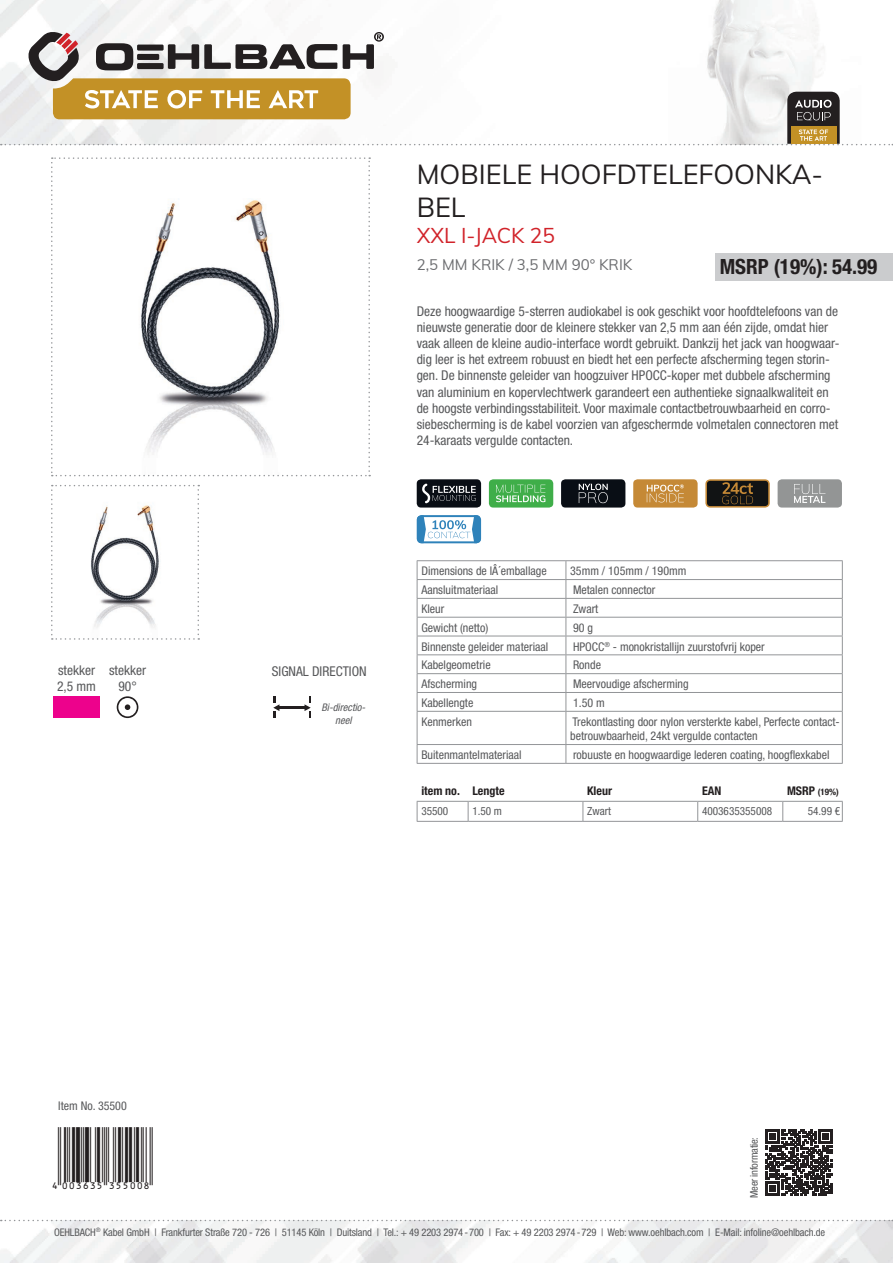
<style>
.page{position:relative;width:893px;height:1263px;background:#fff}
.page>*{position:absolute;margin:0;border:0;box-sizing:border-box;transform-origin:0 0}
.t1{font:27px/32.4px "Muli";color:#231f20}
.t2{font:27px "EAN";color:#231f20}
.t3{font:700 condensed 21px "Helvetica Neue LTW1 G";color:#231f20}
.t4{font:21px "Muli";color:#d1232a}
.t5{font:15px "Muli";color:#6c6d70}
.t6{font:condensed 13.5px/16.2px "Helvetica Neue LTW1 G";color:#57585a}
.t7{font:condensed 12px/14.4px "Helvetica Neue LTW1 G";color:#57585a}
.t8{font:700 condensed 12px "Helvetica Neue LTW1 G";color:#231f20}
.t9{font:condensed 11.25px "Helvetica Neue LTW1 G";color:#57585a}
.t10{font:condensed 10.5px "Helvetica Neue LTW1 G";letter-spacing:-.01em;color:#57585a}
.t11{font:italic condensed 10.5px/12.6px "Helvetica Neue LTW1 G";color:#57585a;text-align:center}
.t12{font:700 condensed 9px "Helvetica Neue LTW1 G";color:#231f20}
.s1{font-size:12px}
</style>
<div class="page">
<img style="left:0;top:1220px;width:893px;height:43px">
<img style="left:0;top:0;width:818px;height:145px">
<svg style="left:1px;top:1220px;width:892px;height:1px"></svg>
<svg style="left:51px;top:157px;width:319px;height:319px"></svg>
<svg style="left:51px;top:485px;width:148px;height:155px"></svg>
<div style="left:417px;top:479px;width:64px;height:29px;background:#090e15;border-radius:4px"></div>
<svg style="left:422px;top:483px;width:54px;height:20px"></svg>
<svg style="left:417px;top:515px;width:64px;height:28px"></svg>
<div style="left:489px;top:479px;width:64px;height:29px;background:#3fae49;border-radius:4px"></div>
<svg style="left:496px;top:485px;width:49px;height:17px"></svg>
<div style="left:561px;top:479px;width:64px;height:29px;background:#090e15;border-radius:4px"></div>
<svg style="left:579px;top:484px;width:29px;height:19px"></svg>
<div style="left:633px;top:479px;width:65px;height:29px;background:#c58936;border-radius:4px"></div>
<svg style="left:647px;top:484px;width:37px;height:18px"></svg>
<svg style="left:705px;top:479px;width:65px;height:29px"></svg>
<div style="left:778px;top:479px;width:64px;height:29px;background:#939595;border-radius:4px"></div>
<svg style="left:794px;top:484px;width:31px;height:19px"></svg>
<img style="left:53px;top:696px;width:47px;height:22px">
<svg style="left:117px;top:696px;width:21px;height:22px"></svg>
<hr style="left:279px;top:706px;width:26px;height:3px;background:#231f20">
<svg style="left:273px;top:697px;width:6px;height:21px"></svg>
<svg style="left:304px;top:697px;width:7px;height:21px"></svg>
<svg style="left:766px;top:1129px;width:66px;height:67px"></svg>
<svg style="left:1px;top:31px;width:892px;height:114px"></svg>
<svg style="left:417px;top:800px;width:426px;height:21px"></svg>
<hr style="left:417px;top:821px;width:51px;height:1px;background:#939598">
<hr style="left:468px;top:821px;width:115px;height:1px;background:#939598">
<hr style="left:583px;top:821px;width:115px;height:1px;background:#939598">
<hr style="left:698px;top:821px;width:85px;height:1px;background:#939598">
<hr style="left:783px;top:821px;width:60px;height:1px;background:#939598">
<hr style="left:417px;top:801px;width:51px;height:1px;background:#939598">
<hr style="left:468px;top:801px;width:115px;height:1px;background:#939598">
<hr style="left:583px;top:801px;width:115px;height:1px;background:#939598">
<hr style="left:698px;top:801px;width:85px;height:1px;background:#939598">
<hr style="left:783px;top:801px;width:60px;height:1px;background:#939598">
<div style="left:715px;top:253px;width:178px;height:27px;background:#cbccce"></div>
<hr style="left:417px;top:560px;width:149px;height:1px;background:#939598">
<hr style="left:566px;top:560px;width:277px;height:1px;background:#939598">
<svg style="left:417px;top:561px;width:426px;height:150px"></svg>
<hr style="left:417px;top:711px;width:149px;height:1px;background:#939598">
<hr style="left:417px;top:712px;width:1px;height:32px;background:#939598">
<hr style="left:566px;top:711px;width:277px;height:1px;background:#939598">
<hr style="left:566px;top:712px;width:1px;height:32px;background:#939598">
<hr style="left:842px;top:712px;width:1px;height:32px;background:#939598">
<hr style="left:417px;top:744px;width:149px;height:1px;background:#939598">
<svg style="left:417px;top:745px;width:1px;height:18px"></svg>
<hr style="left:566px;top:744px;width:277px;height:1px;background:#939598">
<svg style="left:566px;top:745px;width:1px;height:18px"></svg>
<svg style="left:842px;top:745px;width:1px;height:18px"></svg>
<hr style="left:417px;top:763px;width:149px;height:1px;background:#939598">
<hr style="left:566px;top:763px;width:277px;height:1px;background:#939598">
<p class="t6" style="left:57px;top:662px;width:40px">stekker<br>2,5 mm</p>
<p class="t6" style="left:109px;top:662px;width:38px">stekker</p>
<p class="t6" style="left:272px;top:663px;width:96px">SIGNAL DIRECTION</p>
<p class="t6" style="left:118px;top:678px;width:20px">90°</p>
<p class="t11" style="left:321px;top:701px;width:48px">Bi-directio&shy;neel</p>
<h1 class="t1" style="left:417px;top:157px;width:408px">MOBIELE HOOFDTELEFOONKA-<br>BEL</h1>
<h2 class="t4" style="left:417px;top:221px;width:140px">XXL I-JACK 25</h2>
<p class="t5" style="left:417px;top:254px;width:217px">2,5 MM KRIK / 3,5 MM 90° KRIK</p>
<p class="t6" style="left:417px;top:303px;width:424px">Deze hoogwaardige 5-sterren audiokabel is ook geschikt voor hoofdtelefoons van de nieuwste generatie door de kleinere stekker van 2,5 mm aan één zijde, omdat hier vaak alleen de kleine audio-interface wordt gebruikt. Dankzij het jack van hoogwaar&shy;dig leer is het extreem robuust en biedt het een perfecte afscherming tegen storin&shy;gen. De binnenste geleider van hoogzuiver HPOCC-koper met dubbele afscherming van aluminium en kopervlechtwerk garandeert een authentieke signaalkwaliteit en de hoogste verbindingsstabiliteit. Voor maximale contactbetrouwbaarheid en corro&shy;siebescherming is de kabel voorzien van afgeschermde volmetalen connectoren met 24-karaats vergulde contacten.</p>
<h2 class="t3" style="left:720px;top:254px;width:159px">MSRP (19%): 54.99</h2>
<p class="t7" style="left:421px;top:564px;width:127px">Dimensions de lÂ´emballage</p>
<p class="t7" style="left:570px;top:564px;width:118px">35mm / 105mm / 190mm</p>
<p class="t7" style="left:421px;top:583px;width:78px">Aansluitmateriaal</p>
<p class="t7" style="left:573px;top:583px;width:84px">Metalen connector</p>
<p class="t7" style="left:421px;top:601px;width:24px">Kleur</p>
<p class="t7" style="left:573px;top:601px;width:27px">Zwart</p>
<p class="t7" style="left:421px;top:620px;width:68px">Gewicht (netto)</p>
<p class="t7" style="left:573px;top:620px;width:21px">90 g</p>
<p class="t7" style="left:421px;top:639px;width:128px">Binnenste geleider materiaal</p>
<p class="t7" style="left:573px;top:639px;width:193px">HPOCC<sup>®</sup> - monokristallijn zuurstofvrij koper</p>
<p class="t7" style="left:421px;top:658px;width:71px">Kabelgeometrie</p>
<p class="t7" style="left:573px;top:658px;width:29px">Ronde</p>
<p class="t7" style="left:421px;top:677px;width:57px">Afscherming</p>
<p class="t7" style="left:573px;top:677px;width:117px">Meervoudige afscherming</p>
<p class="t7" style="left:421px;top:696px;width:53px">Kabellengte</p>
<p class="t7" style="left:573px;top:696px;width:33px">1.50 m</p>
<p class="t7" style="left:421px;top:714px;width:52px">Kenmerken</p>
<p class="t7" style="left:570px;top:714px;width:271px">Trekontlasting door nylon versterkte kabel, Perfecte contact&shy;betrouwbaarheid, 24kt vergulde contacten</p>
<p class="t7" style="left:421px;top:748px;width:102px">Buitenmantelmateriaal</p>
<p class="t7" style="left:573px;top:748px;width:258px">robuuste en hoogwaardige lederen coating, hoogflexkabel</p>
<p class="t8" style="left:421px;top:784px;width:85px">item no. Lengte</p>
<p class="t8" style="left:587px;top:784px;width:26px">Kleur</p>
<p class="t8" style="left:702px;top:784px;width:21px">EAN</p>
<p class="t12" style="left:787px;top:787px;width:53px"><span class="s1">MSRP</span> (19%)</p>
<p class="t9" style="left:421px;top:805px;width:28px">35500</p>
<p class="t9" style="left:472px;top:805px;width:31px">1.50 m</p>
<p class="t9" style="left:587px;top:805px;width:25px">Zwart</p>
<p class="t9" style="left:702px;top:805px;width:72px">4003635355008</p>
<p class="t9" style="left:808px;top:805px;width:34px">54.99 €</p>
<p class="t7" style="left:58px;top:1098px;width:70px">Item No. 35500</p>
<h1 class="t2" style="left:51px;top:1157px;width:103px">4":D=@GI#QSSNNV"</h1>
<p class="t10" style="left:748px;top:1198px;width:63px;rotate:-90deg">Meer informatie:</p>
<p class="t10" style="left:54px;top:1226px;width:773px">OEHLBACH<sup>®</sup> Kabel GmbH | Frankfurter Straße 720 - 726 | 51145 Köln | Duitsland | Tel.: + 49 2203 2974-700 | Fax: + 49 2203 2974-729 | Web: www.oehlbach.com | E-Mail: infoline@oehlbach.de</p>
</div>
